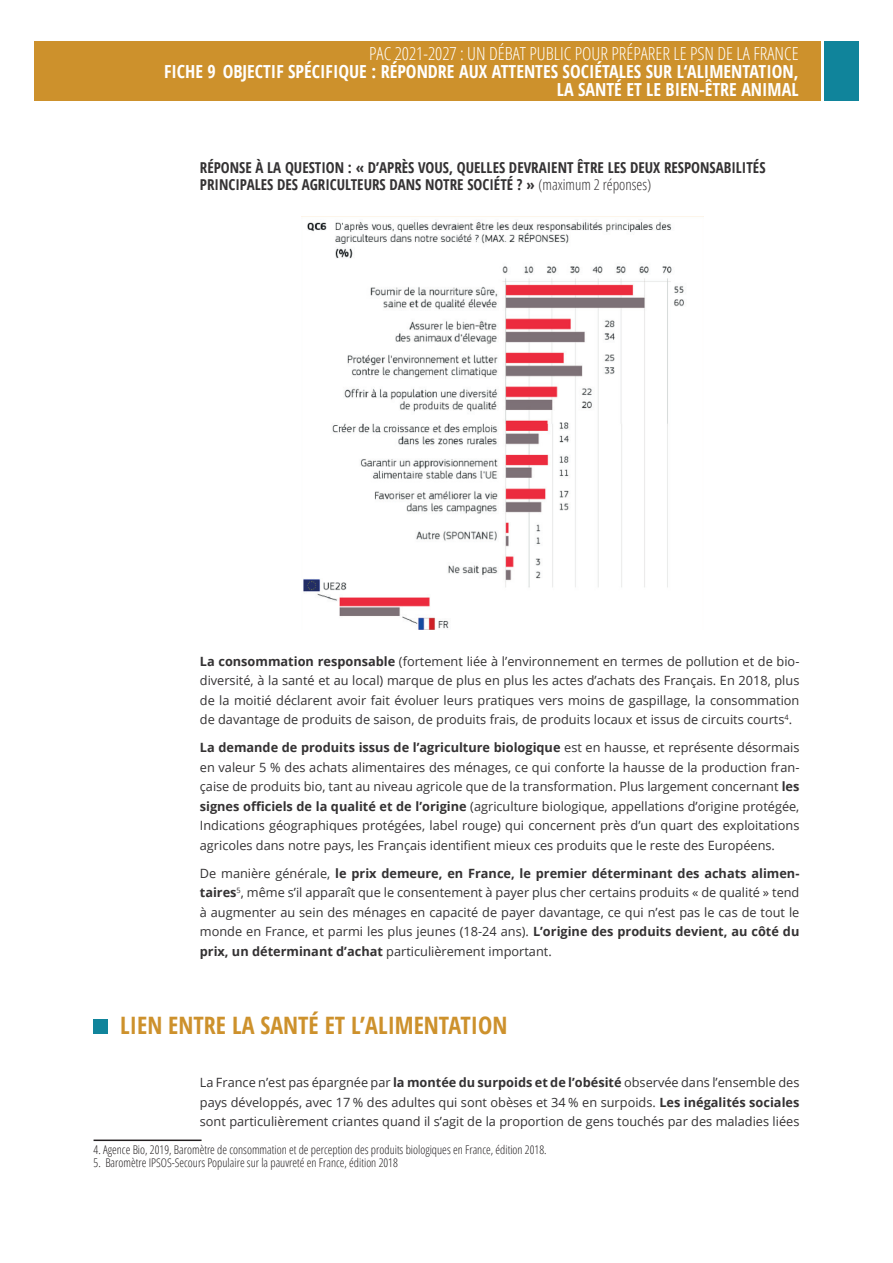
<style>
.page{position:relative;width:893px;height:1263px;background:#fff}
.page>*{position:absolute;margin:0;border:0;box-sizing:border-box;transform-origin:0 0}
.t1{font:700 condensed 24px "Open Sans";color:#cd912c}
.t2{font:700 condensed 18px/18px "Open Sans";color:#fff;text-align:right}
.t3{font:300 condensed 18px "Open Sans";color:#fff}
.t4{font:700 condensed 15px/16.5px "Open Sans";color:#343233}
.t5{font:12.75px/19.5px "Open Sans";color:#343233;text-align:justify}
.t6{font:300 condensed 12px "Open Sans";color:#231f20}
.s1{font-weight:300}
.s2{font-weight:700}
</style>
<div class="page">
<div style="left:825px;top:42px;width:34px;height:59px;background:#10849b"></div>
<div style="left:34px;top:42px;width:786px;height:59px;background:#cd912c"></div>
<div style="left:94px;top:1019px;width:14px;height:15px;background:#10849b"></div>
<hr style="left:94px;top:1139px;width:108px;height:2px;background:#231f20">
<img style="left:303px;top:221px;width:381px;height:408px">
<h2 class="t3" style="left:369px;top:41px;width:431px">PAC 2021-2027 : UN DÉBAT PUBLIC POUR PRÉPARER LE PSN DE LA FRANCE</h2>
<h2 class="t2" style="left:164px;top:62px;width:636px">FICHE 9 OBJECTIF SPÉCIFIQUE : RÉPONDRE AUX ATTENTES SOCIÉTALES SUR L‘ALIMENTATION,<br>LA SANTÉ ET LE BIEN-ÊTRE ANIMAL</h2>
<p class="t4" style="left:200px;top:159px;width:567px">RÉPONSE À LA QUESTION : « D’APRÈS VOUS, QUELLES DEVRAIENT ÊTRE LES DEUX RESPONSABILITÉS<br>PRINCIPALES DES AGRICULTEURS DANS NOTRE SOCIÉTÉ ? » <span class="s1">(maximum 2 réponses)</span></p>
<p class="t5" style="left:200px;top:651px;width:601px"><span class="s2">La consommation responsable</span> (fortement liée à l’environnement en termes de pollution et de bio&shy;diversité, à la santé et au local) marque de plus en plus les actes d’achats des Français. En 2018, plus de la moitié déclarent avoir fait évoluer leurs pratiques vers moins de gaspillage, la consommation de davantage de produits de saison, de produits frais, de produits locaux et issus de circuits courts<sup>4</sup>.</p>
<p class="t5" style="left:200px;top:737px;width:601px"><span class="s2">La demande de produits issus de l’agriculture biologique</span> est en hausse, et représente désormais en valeur 5 % des achats alimentaires des ménages, ce qui conforte la hausse de la production fran&shy;çaise de produits bio, tant au niveau agricole que de la transformation. Plus largement concernant <span class="s2">les signes officiels de la qualité et de l’origine</span> (agriculture biologique, appellations d’origine protégée, Indications géographiques protégées, label rouge) qui concernent près d’un quart des exploitations agricoles dans notre pays, les Français identifient mieux ces produits que le reste des Européens.</p>
<p class="t5" style="left:200px;top:863px;width:601px">De manière générale, <span class="s2">le prix demeure, en France, le premier déterminant des achats alimen&shy;taires</span><sup>5</sup>, même s’il apparaît que le consentement à payer plus cher certains produits « de qualité » tend à augmenter au sein des ménages en capacité de payer davantage, ce qui n’est pas le cas de tout le monde en France, et parmi les plus jeunes (18-24 ans). <span class="s2">L’origine des produits devient, au côté du prix, un déterminant d’achat</span> particulièrement important.</p>
<h1 class="t1" style="left:120px;top:1008px;width:389px">LIEN ENTRE LA SANTÉ ET L’ALIMENTATION</h1>
<p class="t5" style="left:200px;top:1072px;width:601px">La France n’est pas épargnée par <span class="s2">la montée du surpoids et de l’obésité</span> observée dans l’ensemble des pays développés, avec 17 % des adultes qui sont obèses et 34 % en surpoids. <span class="s2">Les inégalités sociales </span>sont particulièrement criantes quand il s’agit de la proportion de gens touchés par des maladies liées</p>
<p class="t6" style="left:94px;top:1141px;width:455px">4. Agence Bio, 2019, Baromètre de consommation et de perception des produits biologiques en France, édition 2018.</p>
<p class="t6" style="left:94px;top:1155px;width:306px">5. Baromètre IPSOS-Secours Populaire sur la pauvreté en France, édition 2018</p>
</div>
